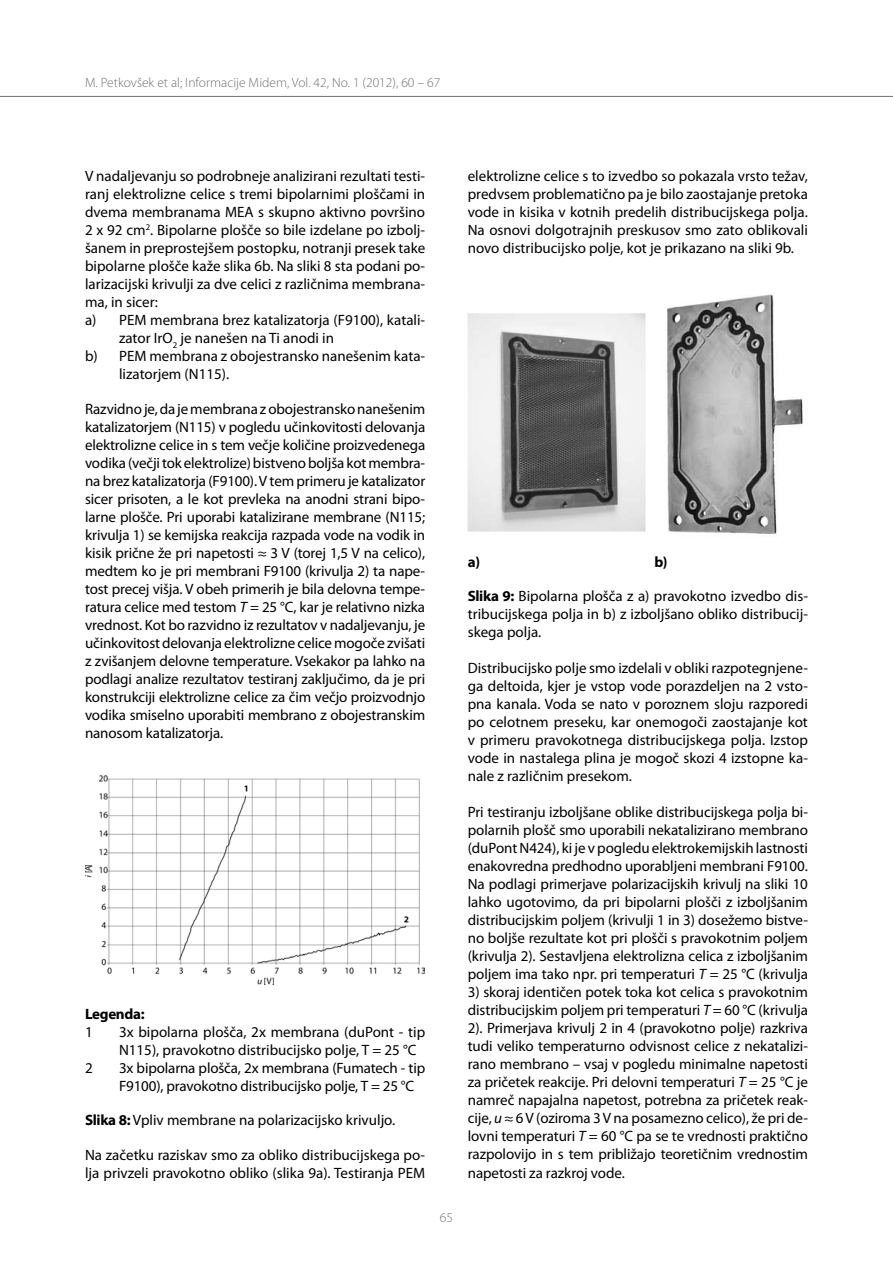
<style>
.page{position:relative;width:893px;height:1263px;background:#fff}
.page>*{position:absolute;margin:0;border:0;box-sizing:border-box;transform-origin:0 0}
.t1{font:15px/18px "Myriad Pro";color:#000;text-align:justify}
.t2{font:700 15px "Myriad Pro";letter-spacing:-.02em;color:#000}
.t3{font:300 13.5px "Myriad Pro";color:#707173}
.s1{font-style:italic}
.s2{font-weight:700}
</style>
<div class="page">
<img style="left:468px;top:294px;width:335px;height:241px">
<img style="left:85px;top:775px;width:340px;height:209px">
<hr style="left:0;top:96px;width:893px;height:1px;background:#707173">
<p class="t3" style="left:85px;top:74px;width:357px">M. Petkovšek et al; Informacije Midem, Vol. 42, No. 1 (2012), 60 – 67</p>
<p class="t1" style="left:85px;top:167px;width:342px">V nadaljevanju so podrobneje analizirani rezultati testi-</p>
<p class="t1" style="left:85px;top:185px;width:342px">ranj elektrolizne celice s tremi bipolarnimi ploščami in</p>
<p class="t1" style="left:85px;top:203px;width:342px">dvema membranama MEA s skupno aktivno površino</p>
<p class="t1" style="left:85px;top:221px;width:342px">2 x 92 cm<sup>2</sup>. Bipolarne plošče so bile izdelane po izbolj-</p>
<p class="t1" style="left:85px;top:239px;width:342px">šanem in preprostejšem postopku, notranji presek take</p>
<p class="t1" style="left:85px;top:257px;width:342px">bipolarne plošče kaže slika 6b. Na sliki 8 sta podani po-</p>
<p class="t1" style="left:85px;top:275px;width:342px">larizacijski krivulji za dve celici z različnima membrana-</p>
<p class="t1" style="left:85px;top:293px;width:74px">ma, in sicer:</p>
<p class="t1" style="left:85px;top:311px;width:342px">a) PEM membrana brez katalizatorja (F9100), katali-</p>
<p class="t1" style="left:119px;top:329px;width:216px">zator IrO<sub>2</sub> je nanešen na Ti anodi in</p>
<p class="t1" style="left:85px;top:347px;width:342px">b) PEM membrana z obojestransko nanešenim kata-</p>
<p class="t1" style="left:119px;top:365px;width:112px">lizatorjem (N115).</p>
<p class="t1" style="left:85px;top:400px;width:342px">Razvidno je, da je membrana z obojestransko nanešenim katalizatorjem (N115) v pogledu učinkovitosti delovanja elektrolizne celice in s tem večje količine proizvedenega vodika (večji tok elektrolize) bistveno boljša kot membra&shy;na brez katalizatorja (F9100). V tem primeru je katalizator sicer prisoten, a le kot prevleka na anodni strani bipo&shy;larne plošče. Pri uporabi katalizirane membrane (N115; krivulja 1) se kemijska reakcija razpada vode na vodik in kisik prične že pri napetosti ≈ 3 V (torej 1,5 V na celico), medtem ko je pri membrani F9100 (krivulja 2) ta nape&shy;tost precej višja. V obeh primerih je bila delovna tempe&shy;ratura celice med testom <span class="s1">T</span> = 25 °C, kar je relativno nizka vrednost. Kot bo razvidno iz rezultatov v nadaljevanju, je učinkovitost delovanja elektrolizne celice mogoče zvišati z zvišanjem delovne temperature. Vsekakor pa lahko na podlagi analize rezultatov testiranj zaključimo, da je pri konstrukciji elektrolizne celice za čim večjo proizvodnjo vodika smiselno uporabiti membrano z obojestranskim nanosom katalizatorja.</p>
<p class="t2" style="left:85px;top:1004px;width:61px">Legenda:</p>
<p class="t1" style="left:85px;top:1022px;width:9px">1</p>
<p class="t1" style="left:119px;top:1022px;width:308px">3x bipolarna plošča, 2x membrana (duPont - tip<br>N115), pravokotno distribucijsko polje, T = 25 °C</p>
<p class="t1" style="left:85px;top:1058px;width:9px">2</p>
<p class="t1" style="left:119px;top:1058px;width:308px">3x bipolarna plošča, 2x membrana (Fumatech - tip<br>F9100), pravokotno distribucijsko polje, T = 25 °C</p>
<p class="t1" style="left:85px;top:1111px;width:312px"><span class="s2">Slika 8:</span> Vpliv membrane na polarizacijsko krivuljo.</p>
<p class="t1" style="left:85px;top:1145px;width:342px">Na začetku raziskav smo za obliko distribucijskega po&shy;lja privzeli pravokotno obliko (slika 9a). Testiranja PEM</p>
<p class="t3" style="left:440px;top:1209px;width:15px">65</p>
<p class="t1" style="left:468px;top:167px;width:342px">elektrolizne celice s to izvedbo so pokazala vrsto težav, predvsem problematično pa je bilo zaostajanje pretoka vode in kisika v kotnih predelih distribucijskega polja.<br>Na osnovi dolgotrajnih preskusov smo zato oblikovali novo distribucijsko polje, kot je prikazano na sliki 9b.</p>
<p class="t2" style="left:468px;top:552px;width:14px">a)</p>
<p class="t2" style="left:654px;top:552px;width:15px">b)</p>
<p class="t1" style="left:468px;top:587px;width:342px"><span class="s2">Slika 9:</span> Bipolarna plošča z a) pravokotno izvedbo dis&shy;tribucijskega polja in b) z izboljšano obliko distribucij&shy;skega polja.</p>
<p class="t1" style="left:468px;top:659px;width:342px">Distribucijsko polje smo izdelali v obliki razpotegnjene&shy;ga deltoida, kjer je vstop vode porazdeljen na 2 vsto&shy;pna kanala. Voda se nato v poroznem sloju razporedi po celotnem preseku, kar onemogoči zaostajanje kot v primeru pravokotnega distribucijskega polja. Izstop vode in nastalega plina je mogoč skozi 4 izstopne ka&shy;nale z različnim presekom.</p>
<p class="t1" style="left:468px;top:803px;width:342px">Pri testiranju izboljšane oblike distribucijskega polja bi&shy;polarnih plošč smo uporabili nekatalizirano membrano (duPont N424), ki je v pogledu elektrokemijskih lastnosti enakovredna predhodno uporabljeni membrani F9100.<br>Na podlagi primerjave polarizacijskih krivulj na sliki 10 lahko ugotovimo, da pri bipolarni plošči z izboljšanim distribucijskim poljem (krivulji 1 in 3) dosežemo bistve&shy;no boljše rezultate kot pri plošči s pravokotnim poljem (krivulja 2). Sestavljena elektrolizna celica z izboljšanim poljem ima tako npr. pri temperaturi <span class="s1">T</span> = 25 °C (krivulja</p>
<p class="t1" style="left:468px;top:983px;width:342px">3) skoraj identičen potek toka kot celica s pravokotnim distribucijskim poljem pri temperaturi <span class="s1">T</span> = 60 °C (krivulja 2). Primerjava krivulj 2 in 4 (pravokotno polje) razkriva tudi veliko temperaturno odvisnost celice z nekatalizi&shy;rano membrano – vsaj v pogledu minimalne napetosti za pričetek reakcije. Pri delovni temperaturi <span class="s1">T</span> = 25 °C je namreč napajalna napetost, potrebna za pričetek reak&shy;cije, <span class="s1">u</span> ≈ 6 V (oziroma 3 V na posamezno celico), že pri de&shy;lovni temperaturi <span class="s1">T</span> = 60 °C pa se te vrednosti praktično razpolovijo in s tem približajo teoretičnim vrednostim napetosti za razkroj vode.</p>
</div>
